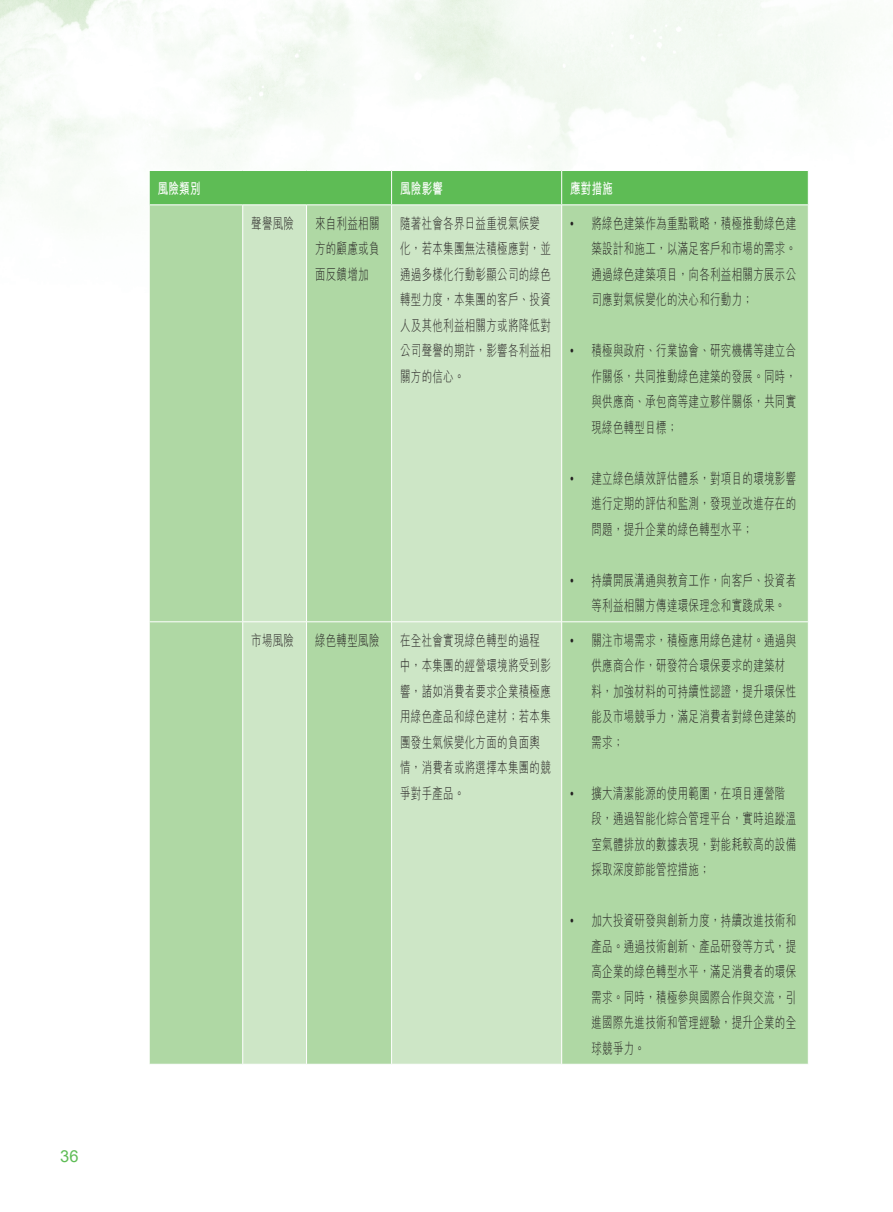
<style>
.page{position:relative;width:893px;height:1212px;background:#fff}
.page>*{position:absolute;margin:0;border:0;box-sizing:border-box;transform-origin:0 0}
.t1{font:16.5px "Arial";color:#5ebc55}
.t2{font:300 15px/25.5px "M Hei HK";letter-spacing:.03em;color:#231f20;text-align:justify;scale:.7 1}
.t3{font:700 15px "M Hei HK";letter-spacing:.03em;color:#fff;scale:.7 1}
.s1{font-family:"Arial";font-weight:400}
</style>
<div class="page">
<div style="left:150px;top:171px;width:658px;height:33px;background:#5ebc55"></div>
<div style="left:392px;top:170px;width:170px;height:35px;background:#5ebc55"></div>
<div style="left:150px;top:205px;width:658px;height:859px;background:#afd8a4"></div>
<div style="left:243px;top:205px;width:63px;height:859px;background:#cde6c6"></div>
<div style="left:392px;top:205px;width:169px;height:859px;background:#cde6c6"></div>
<hr style="left:392px;top:170px;width:170px;height:1px;background:#fff">
<hr style="left:391px;top:171px;width:1px;height:33px;background:#fff">
<hr style="left:561px;top:171px;width:1px;height:33px;background:#fff">
<hr style="left:392px;top:204px;width:170px;height:1px;background:#fff">
<hr style="left:242px;top:205px;width:1px;height:416px;background:#fff">
<hr style="left:306px;top:205px;width:1px;height:416px;background:#fff">
<hr style="left:391px;top:205px;width:1px;height:416px;background:#fff">
<hr style="left:561px;top:205px;width:1px;height:416px;background:#fff">
<hr style="left:149px;top:621px;width:94px;height:1px;background:#fff">
<hr style="left:243px;top:621px;width:64px;height:1px;background:#fff">
<hr style="left:242px;top:622px;width:1px;height:442px;background:#fff">
<hr style="left:307px;top:621px;width:85px;height:1px;background:#fff">
<hr style="left:306px;top:622px;width:1px;height:442px;background:#fff">
<hr style="left:392px;top:621px;width:170px;height:1px;background:#fff">
<hr style="left:391px;top:622px;width:1px;height:442px;background:#fff">
<hr style="left:562px;top:621px;width:247px;height:1px;background:#fff">
<hr style="left:561px;top:622px;width:1px;height:442px;background:#fff">
<p class="t1" style="left:60px;top:1145px;width:20px">36</p>
<p class="t3" style="left:158px;top:178px;width:63px">風險類別</p>
<p class="t3" style="left:400px;top:178px;width:63px">風險影響</p>
<p class="t3" style="left:570px;top:178px;width:63px">應對措施</p>
<p class="t2" style="left:251px;top:210px;width:63px">聲譽風險</p>
<p class="t2" style="left:315px;top:210px;width:94px">來自利益相關方的顧慮或負面反饋增加</p>
<p class="t2" style="left:400px;top:210px;width:217px;text-align:left">隨著社會各界日益重視氣候變化，若本集團無法積極應對，並通過多樣化行動彰顯公司的綠色轉型力度，本集團的客戶、投資人及其他利益相關方或將降低對公司聲譽的期許，影響各利益相關方的信心。</p>
<p class="t2" style="left:591px;top:210px;width:294px;text-indent:-21px"><span class="s1">•</span> 將綠色建築作為重點戰略，積極推動綠色建築設計和施工，以滿足客戶和市場的需求。通過綠色建築項目，向各利益相關方展示公司應對氣候變化的決心和行動力；</p>
<p class="t2" style="left:591px;top:338px;width:294px;text-indent:-21px"><span class="s1">•</span> 積極與政府、行業協會、研究機構等建立合作關係，共同推動綠色建築的發展。同時，與供應商、承包商等建立夥伴關係，共同實現綠色轉型目標；</p>
<p class="t2" style="left:591px;top:465px;width:294px;text-indent:-21px"><span class="s1">•</span> 建立綠色績效評估體系，對項目的環境影響進行定期的評估和監測，發現並改進存在的問題，提升企業的綠色轉型水平；</p>
<p class="t2" style="left:591px;top:567px;width:294px;text-indent:-21px"><span class="s1">•</span> 持續開展溝通與教育工作，向客戶、投資者等利益相關方傳達環保理念和實踐成果。</p>
<p class="t2" style="left:251px;top:627px;width:63px">市場風險</p>
<p class="t2" style="left:315px;top:627px;width:94px">綠色轉型風險</p>
<p class="t2" style="left:400px;top:627px;width:217px;text-align:left">在全社會實現綠色轉型的過程中，本集團的經營環境將受到影響，諸如消費者要求企業積極應用綠色產品和綠色建材；若本集團發生氣候變化方面的負面輿情，消費者或將選擇本集團的競爭對手產品。</p>
<p class="t2" style="left:591px;top:627px;width:294px;text-align:left;text-indent:-21px"><span class="s1">•</span> 關注市場需求，積極應用綠色建材。通過與供應商合作，研發符合環保要求的建築材料，加強材料的可持續性認證，提升環保性能及市場競爭力，滿足消費者對綠色建築的需求；</p>
<p class="t2" style="left:591px;top:780px;width:294px;text-align:left;text-indent:-21px"><span class="s1">•</span> 擴大清潔能源的使用範圍，在項目運營階段，通過智能化綜合管理平台，實時追蹤溫室氣體排放的數據表現，對能耗較高的設備採取深度節能管控措施；</p>
<p class="t2" style="left:591px;top:908px;width:294px;text-indent:-21px"><span class="s1">•</span> 加大投資研發與創新力度，持續改進技術和產品。通過技術創新、產品研發等方式，提高企業的綠色轉型水平，滿足消費者的環保需求。同時，積極參與國際合作與交流，引進國際先進技術和管理經驗，提升企業的全球競爭力。</p>
</div>
